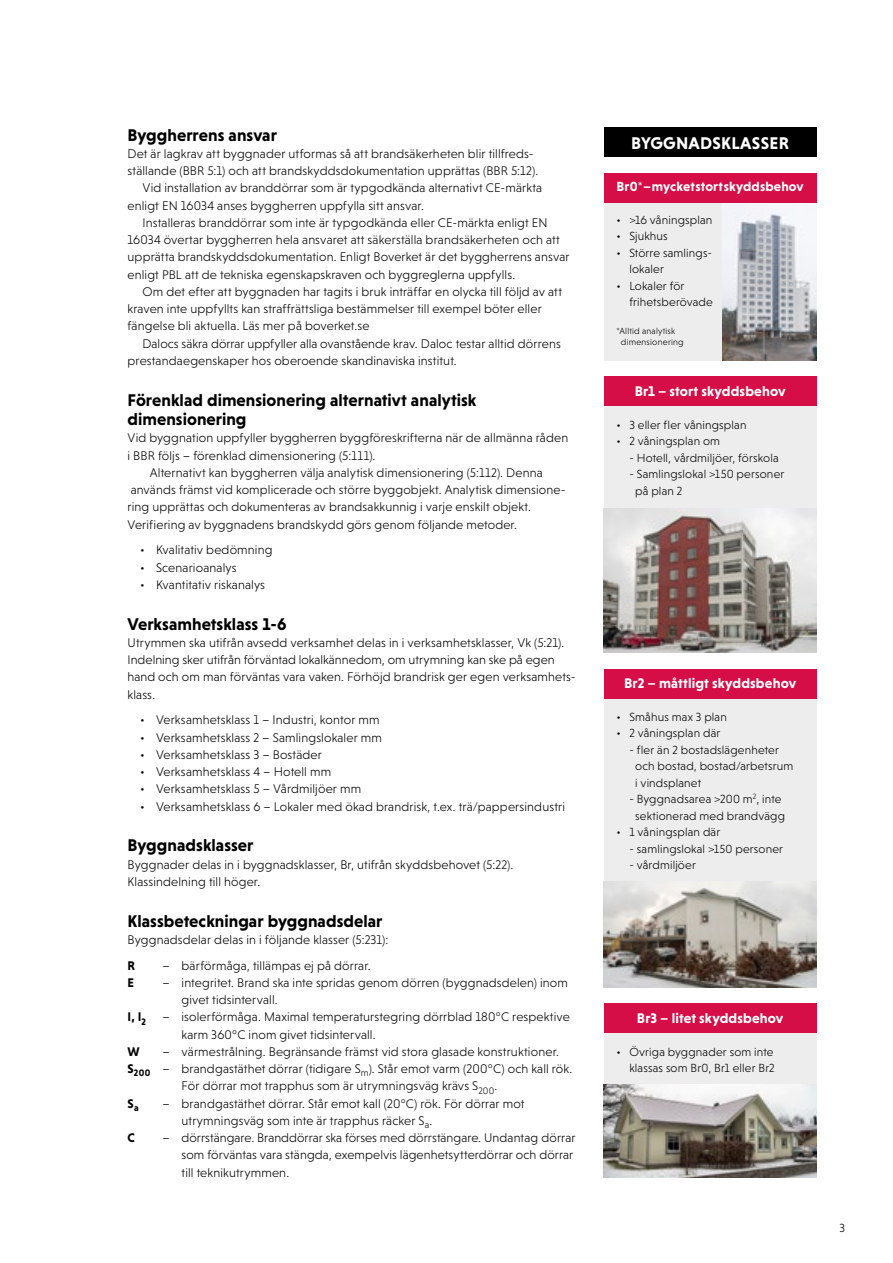
<style>
.page{position:relative;width:893px;height:1263px;background:#fff}
.page>*{position:absolute;margin:0;border:0;box-sizing:border-box;transform-origin:0 0}
.Mellanrubr{font:700 17.25px/19.5px "Niveau Grotesk";color:#000}
.t1{font:700 17.25px "Niveau Grotesk";letter-spacing:.015em;color:#fff}
.Tabellrubrik{font:700 14.25px "Niveau Grotesk";letter-spacing:.01em;color:#fff}
.Tabellrubrik-2{font:700 13.5px "Niveau Grotesk";letter-spacing:.01em;color:#fff}
.Bröd{font:300 12.75px/17.2px "Niveau Grotesk";letter-spacing:.01em;color:#000}
.Bröd-2{font:700 12.75px "Niveau Grotesk";color:#000}
.Tabell_bröd{font:300 12px/16.5px "Niveau Grotesk";letter-spacing:.015em;color:#000}
.Tabell_bröd-2{font:300 9px "Niveau Grotesk";letter-spacing:.025em;color:#000}
.s1{font-weight:700}
</style>
<div class="page">
<div style="left:604px;top:173px;width:212px;height:187px;background:#ededed"></div>
<div style="left:604px;top:173px;width:212px;height:30px;background:#d60e47"></div>
<img style="left:723px;top:203px;width:93px;height:157px">
<div style="left:604px;top:376px;width:212px;height:277px;background:#ededed"></div>
<div style="left:604px;top:376px;width:212px;height:30px;background:#d60e47"></div>
<img style="left:604px;top:508px;width:212px;height:145px">
<div style="left:604px;top:669px;width:212px;height:319px;background:#ededed"></div>
<div style="left:604px;top:669px;width:212px;height:29px;background:#d60e47"></div>
<img style="left:604px;top:881px;width:212px;height:107px">
<div style="left:604px;top:1003px;width:212px;height:175px;background:#ededed"></div>
<div style="left:604px;top:1003px;width:212px;height:30px;background:#d60e47"></div>
<img style="left:604px;top:1084px;width:212px;height:94px">
<div style="left:604px;top:128px;width:212px;height:29px;background:#000"></div>
<p class="Mellanrubr" style="left:128px;top:125px;width:151px">Byggherrens ansvar</p>
<p class="Bröd" style="left:128px;top:145px;width:412px">Det är lagkrav att byggnader utformas så att brandsäkerheten blir tillfreds&shy;ställande (BBR 5:1) och att brandskyddsdokumentation upprättas (BBR 5:12).</p>
<p class="Bröd" style="left:128px;top:179px;width:416px;text-indent:15px">Vid installation av branddörrar som är typgodkända alternativt CE-märkta enligt EN 16034 anses byggherren uppfylla sitt ansvar.</p>
<p class="Bröd" style="left:128px;top:214px;width:444px;text-indent:15px">Installeras branddörrar som inte är typgodkända eller CE-märkta enligt EN 16034 övertar byggherren hela ansvaret att säkerställa brandsäkerheten och att upprätta brandskyddsdokumentation. Enligt Boverket är det byggherrens ansvar enligt PBL att de tekniska egenskapskraven och byggreglerna uppfylls.</p>
<p class="Bröd" style="left:128px;top:283px;width:436px;text-indent:15px">Om det efter att byggnaden har tagits i bruk inträffar en olycka till följd av att kraven inte uppfyllts kan straffrättsliga bestämmelser till exempel böter eller fängelse bli aktuella. Läs mer på boverket.se</p>
<p class="Bröd" style="left:128px;top:334px;width:435px;text-indent:15px">Dalocs säkra dörrar uppfyller alla ovanstående krav. Daloc testar alltid dörrens prestandaegenskaper hos oberoende skandinaviska institut.</p>
<p class="Mellanrubr" style="left:128px;top:390px;width:350px">Förenklad dimensionering alternativt analytisk dimensionering</p>
<p class="Bröd" style="left:128px;top:429px;width:442px">Vid byggnation uppfyller byggherren byggföreskrifterna när de allmänna råden i BBR följs – förenklad dimensionering (5:111).</p>
<p class="Bröd" style="left:128px;top:464px;width:440px;text-indent:22px">Alternativt kan byggherren välja analytisk dimensionering (5:112). Denna används främst vid komplicerade och större byggobjekt. Analytisk dimensione&shy;ring upprättas och dokumenteras av brandsakkunnig i varje enskilt objekt.<br>Verifiering av byggnadens brandskydd görs genom följande metoder.</p>
<p class="Bröd" style="left:140px;top:541px;width:134px">• Kvalitativ bedömning</p>
<p class="Bröd" style="left:140px;top:559px;width:98px">• Scenarioanalys</p>
<p class="Bröd" style="left:140px;top:576px;width:126px">• Kvantitativ riskanalys</p>
<p class="Mellanrubr" style="left:128px;top:614px;width:161px">Verksamhetsklass 1-6</p>
<p class="Bröd" style="left:128px;top:634px;width:450px">Utrymmen ska utifrån avsedd verksamhet delas in i verksamhetsklasser, Vk (5:21).<br>Indelning sker utifrån förväntad lokalkännedom, om utrymning kan ske på egen hand och om man förväntas vara vaken. Förhöjd brandrisk ger egen verksamhets&shy;klass.</p>
<p class="Bröd" style="left:140px;top:711px;width:241px">• Verksamhetsklass 1 – Industri, kontor mm</p>
<p class="Bröd" style="left:140px;top:729px;width:243px">• Verksamhetsklass 2 – Samlingslokaler mm</p>
<p class="Bröd" style="left:140px;top:746px;width:183px">• Verksamhetsklass 3 – Bostäder</p>
<p class="Bröd" style="left:140px;top:763px;width:192px">• Verksamhetsklass 4 – Hotell mm</p>
<p class="Bröd" style="left:140px;top:780px;width:222px">• Verksamhetsklass 5 – Vårdmiljöer mm</p>
<p class="Bröd" style="left:140px;top:798px;width:426px">• Verksamhetsklass 6 – Lokaler med ökad brandrisk, t.ex. trä/pappersindustri</p>
<p class="Mellanrubr" style="left:128px;top:835px;width:127px">Byggnadsklasser</p>
<p class="Bröd" style="left:128px;top:856px;width:387px">Byggnader delas in i byggnadsklasser, Br, utifrån skyddsbehovet (5:22).<br>Klassindelning till höger.</p>
<p class="Mellanrubr" style="left:128px;top:911px;width:256px">Klassbeteckningar byggnadsdelar</p>
<p class="Bröd" style="left:128px;top:931px;width:262px">Byggnadsdelar delas in i följande klasser (5:231):</p>
<p class="Bröd-2" style="left:128px;top:958px;width:9px">R</p>
<p class="Bröd" style="left:163px;top:957px;width:210px">– bärförmåga, tillämpas ej på dörrar.</p>
<p class="Bröd-2" style="left:128px;top:975px;width:8px">E</p>
<p class="Bröd" style="left:182px;top:974px;width:388px;text-indent:-19px">– integritet. Brand ska inte spridas genom dörren (byggnadsdelen) inom givet tidsintervall.</p>
<p class="Bröd-2" style="left:128px;top:1010px;width:20px">I, I<sub>2</sub></p>
<p class="Bröd" style="left:182px;top:1008px;width:390px;text-indent:-19px">– isolerförmåga. Maximal temperaturstegring dörrblad 180°C respektive karm 360°C inom givet tidsintervall.</p>
<p class="Bröd-2" style="left:128px;top:1044px;width:14px">W</p>
<p class="Bröd" style="left:163px;top:1043px;width:398px">– värmestrålning. Begränsande främst vid stora glasade konstruktioner.</p>
<p class="Bröd" style="left:182px;top:1060px;width:392px;text-indent:-54px"><span class="s1">S</span><sub>200</sub> – brandgastäthet dörrar (tidigare S<sub>m</sub>). Står emot varm (200°C) och kall rök.<br>För dörrar mot trapphus som är utrymningsväg krävs S<sub>200</sub>.</p>
<p class="Bröd-2" style="left:128px;top:1096px;width:13px">S<sub>a</sub></p>
<p class="Bröd" style="left:182px;top:1095px;width:344px;text-indent:-19px">– brandgastäthet dörrar. Står emot kall (20°C) rök. För dörrar mot utrymningsväg som inte är trapphus räcker S<sub>a</sub>.</p>
<p class="Bröd-2" style="left:128px;top:1130px;width:9px">C</p>
<p class="Bröd" style="left:182px;top:1129px;width:396px;text-indent:-19px">– dörrstängare. Branddörrar ska förses med dörrstängare. Undantag dörrar som förväntas vara stängda, exempelvis lägenhetsytterdörrar och dörrar till teknikutrymmen.</p>
<p class="t1" style="left:631px;top:133px;width:159px">BYGGNADSKLASSER</p>
<p class="Tabellrubrik-2" style="left:617px;top:178px;width:189px">Br0* – mycket stort skyddsbehov</p>
<p class="Tabell_bröd" style="left:617px;top:211px;width:97px">• &gt;16 våningsplan</p>
<p class="Tabell_bröd" style="left:617px;top:228px;width:53px">• Sjukhus</p>
<p class="Tabell_bröd" style="left:629px;top:244px;width:84px;text-indent:-13px">• Större samlings&shy;lokaler</p>
<p class="Tabell_bröd" style="left:617px;top:277px;width:69px">• Lokaler för</p>
<p class="Tabell_bröd" style="left:629px;top:294px;width:85px">frihetsberövade</p>
<p class="Tabell_bröd-2" style="left:617px;top:326px;width:60px">*Alltid analytisk</p>
<p class="Tabell_bröd-2" style="left:621px;top:337px;width:64px">dimensionering</p>
<p class="Tabellrubrik" style="left:635px;top:382px;width:152px">Br1 – stort skyddsbehov</p>
<p class="Tabell_bröd" style="left:617px;top:416px;width:131px">• 3 eller fler våningsplan</p>
<p class="Tabell_bröd" style="left:617px;top:433px;width:105px">• 2 våningsplan om</p>
<p class="Tabell_bröd" style="left:629px;top:449px;width:151px">- Hotell, vårdmiljöer, förskola</p>
<p class="Tabell_bröd" style="left:629px;top:466px;width:156px">- Samlingslokal &gt;150 personer</p>
<p class="Tabell_bröd" style="left:635px;top:482px;width:49px">på plan 2</p>
<p class="Tabellrubrik" style="left:624px;top:675px;width:174px">Br2 – måttligt skyddsbehov</p>
<p class="Tabell_bröd" style="left:617px;top:708px;width:112px">• Småhus max 3 plan</p>
<p class="Tabell_bröd" style="left:617px;top:725px;width:105px">• 2 våningsplan där</p>
<p class="Tabell_bröd" style="left:635px;top:741px;width:160px;text-indent:-6px">- fler än 2 bostadslägenheter och bostad, bostad/arbetsrum</p>
<p class="Tabell_bröd" style="left:635px;top:774px;width:67px">i vindsplanet</p>
<p class="Tabell_bröd" style="left:629px;top:791px;width:154px">- Byggnadsarea &gt;200 m<sup>2</sup>, inte</p>
<p class="Tabell_bröd" style="left:635px;top:807px;width:151px">sektionerad med brandvägg</p>
<p class="Tabell_bröd" style="left:617px;top:824px;width:105px">• 1 våningsplan där</p>
<p class="Tabell_bröd" style="left:629px;top:840px;width:155px">- samlingslokal &gt;150 personer</p>
<p class="Tabell_bröd" style="left:629px;top:857px;width:68px">- vårdmiljöer</p>
<p class="Tabellrubrik" style="left:637px;top:1010px;width:148px">Br3 – litet skyddsbehov</p>
<p class="Tabell_bröd" style="left:617px;top:1043px;width:159px;text-align:right">• Övriga byggnader som inte klassas som Br0, Br1 eller Br2</p>
<p class="Tabell_bröd" style="left:839px;top:1220px;width:7px">3</p>
</div>
